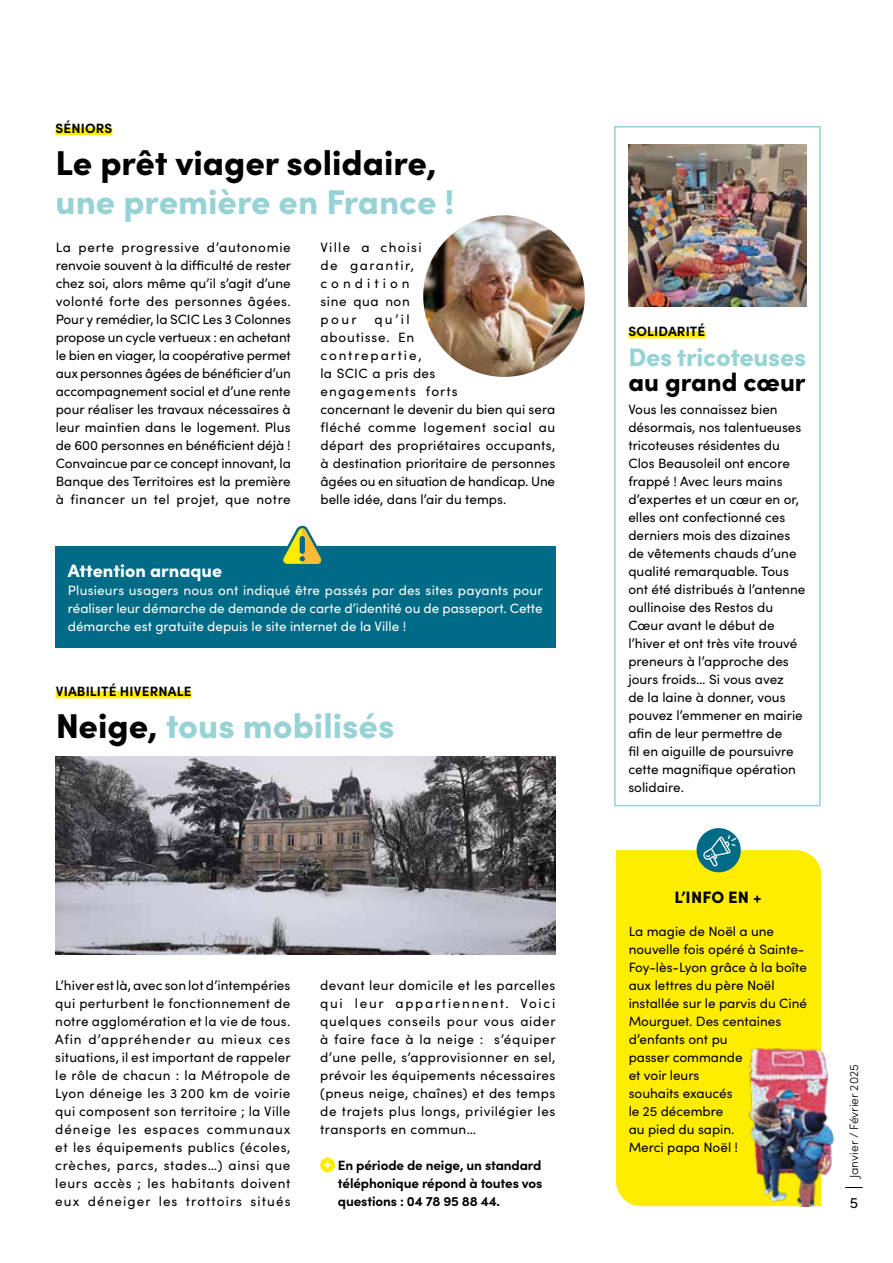
<style>
.page{position:relative;width:893px;height:1263px;background:#fff}
.page>*{position:absolute;margin:0;border:0;box-sizing:border-box;transform-origin:0 0}
.t1{font:900 34.5px "Sofia Pro";color:#97d2d4}
.t2{font:900 34.5px "Sofia Pro";color:#000}
.t3{font:900 25.5px "Sofia Pro";letter-spacing:-.01em;color:#97d2d4}
.t4{font:900 25.5px "Sofia Pro";color:#000}
.t5{font:900 18px "Sofia Pro";color:#fff}
.t6{font:900 16.5px "Sofia Pro";letter-spacing:.01em;color:#000}
.t7{font:15px "Sofia Pro";color:#000}
.t8{font:13.5px/18px "Sofia Pro";color:#000}
.t9{font:13.5px/18px "Sofia Pro";color:#fff;text-align:justify}
.t10{font:700 13.5px/18px "Sofia Pro";letter-spacing:-.01em;color:#000;text-align:justify}
.t11{font:13.5px/18px "Sofia Pro";letter-spacing:.105em;color:#000}
.t12{font:700 13.5px "Sofia Pro";letter-spacing:.01em;color:#000}
.t13{font:300 12px "Sofia Pro";color:#000}
.s1{color:#000}
</style>
<div class="page">
<svg style="left:845px;top:1187px;width:18px;height:1px"></svg>
<div style="left:56px;top:691px;width:135px;height:7px;background:#ffed00"></div>
<div style="left:56px;top:127px;width:56px;height:8px;background:#ffed00"></div>
<div style="left:616px;top:850px;width:205px;height:356px;background:#ffed00"></div>
<div style="left:697px;top:828px;width:44px;height:44px;background:#006b86;border-radius:50%"></div>
<svg style="left:703px;top:835px;width:33px;height:32px"></svg>
<svg style="left:320px;top:1157px;width:15px;height:15px"></svg>
<img style="left:55px;top:756px;width:500px;height:198px">
<div style="left:628px;top:331px;width:77px;height:7px;background:#ffed00"></div>
<div style="left:614px;top:126px;width:207px;height:680px;border:2px solid #97d2d4"></div>
<img style="left:629px;top:144px;width:177px;height:162px">
<img style="left:749px;top:1047px;width:86px;height:159px">
<div style="left:55px;top:546px;width:500px;height:102px;background:#006b86"></div>
<svg style="left:283px;top:526px;width:39px;height:38px"></svg>
<img style="left:423px;top:215px;width:162px;height:162px;border-radius:81px">
<p class="t12" style="left:56px;top:118px;width:58px">SÉNIORS</p>
<h1 class="t2" style="left:55px;top:136px;width:383px">Le prêt viager solidaire,</h1>
<h1 class="t1" style="left:55px;top:174px;width:401px">une première en France !</h1>
<p class="t8" style="left:56px;top:238px;width:237px;text-align:justify">La perte progressive d’autonomie renvoie souvent à la difficulté de rester chez soi, alors même qu’il s’agit d’une volonté forte des personnes âgées.<br>Pour y remédier, la SCIC Les 3 Colonnes propose un cycle vertueux : en achetant le bien en viager, la coopérative permet aux personnes âgées de bénéficier d’un accompagnement social et d’une rente pour réaliser les travaux nécessaires à leur maintien dans le logement. Plus de 600 personnes en bénéficient déjà !<br>Convaincue par ce concept innovant, la Banque des Territoires est la première à financer un tel projet, que notre</p>
<p class="t11" style="left:321px;top:237px;width:103px">Ville a choisi de garantir, condition sine qua non pour</p>
<p class="t8" style="left:321px;top:309px;width:236px;text-indent:54px">qu’il<br>aboutisse. En<br>contrepartie,<br>la SCIC a pris des<br>engagements forts<br>concernant le devenir du bien qui sera fléché comme logement social au départ des propriétaires occupants, à destination prioritaire de personnes âgées ou en situation de handicap. Une belle idée, dans l’air du temps.</p>
<h3 class="t5" style="left:68px;top:556px;width:156px">Attention arnaque</h3>
<p class="t9" style="left:68px;top:580px;width:476px">Plusieurs usagers nous ont indiqué être passés par des sites payants pour réaliser leur démarche de demande de carte d’identité ou de passeport. Cette démarche est gratuite depuis le site internet de la Ville !</p>
<p class="t12" style="left:56px;top:681px;width:137px">VIABILITÉ HIVERNALE</p>
<h1 class="t1" style="left:56px;top:699px;width:340px"><span class="s1">Neige,</span> tous mobilisés</h1>
<p class="t8" style="left:55px;top:976px;width:237px;text-align:justify">L’hiver est là, avec son lot d’intempéries qui perturbent le fonctionnement de notre agglomération et la vie de tous.<br>Afin d’appréhender au mieux ces situations, il est important de rappeler le rôle de chacun : la Métropole de Lyon déneige les 3 200 km de voirie qui composent son territoire ; la Ville déneige les espaces communaux et les équipements publics (écoles, crèches, parcs, stades…) ainsi que leurs accès ; les habitants doivent eux déneiger les trottoirs situés</p>
<p class="t8" style="left:320px;top:975px;width:237px;text-align:justify">devant leur domicile et les parcelles qui leur appartiennent. Voici quelques conseils pour vous aider à faire face à la neige : s’équiper d’une pelle, s’approvisionner en sel, prévoir les équipements nécessaires (pneus neige, chaînes) et des temps de trajets plus longs, privilégier les transports en commun…</p>
<p class="t10" style="left:338px;top:1155px;width:206px">En période de neige, un standard téléphonique répond à toutes vos questions : 04 78 95 88 44.</p>
<p class="t12" style="left:628px;top:321px;width:78px">SOLIDARITÉ</p>
<h2 class="t3" style="left:628px;top:337px;width:180px">Des tricoteuses</h2>
<h2 class="t4" style="left:628px;top:362px;width:179px">au grand cœur</h2>
<p class="t8" style="left:628px;top:400px;width:178px">Vous les connaissez bien désormais, nos talentueuses tricoteuses résidentes du<br>Clos Beausoleil ont encore frappé ! Avec leurs mains d’expertes et un cœur en or, elles ont confectionné ces derniers mois des dizaines de vêtements chauds d’une qualité remarquable. Tous ont été distribués à l’antenne oullinoise des Restos du<br>Cœur avant le début de l’hiver et ont très vite trouvé preneurs à l’approche des jours froids… Si vous avez<br>de la laine à donner, vous pouvez l’emmener en mairie afin de leur permettre de<br>fil en aiguille de poursuivre cette magnifique opération solidaire.</p>
<p class="t6" style="left:674px;top:884px;width:89px">L’INFO EN +</p>
<p class="t8" style="left:629px;top:922px;width:180px">La magie de Noël a une nouvelle fois opéré à Sainte-<br>Foy-lès-Lyon grâce à la boîte aux lettres du père Noël installée sur le parvis du Ciné<br>Mourguet. Des centaines d’enfants ont pu<br>passer commande<br>et voir leurs<br>souhaits exaucés<br>le 25 décembre<br>au pied du sapin.<br>Merci papa Noël !</p>
<p class="t13" style="left:845px;top:1178px;width:115px;rotate:-90deg">Janvier / Février 2025</p>
<p class="t7" style="left:850px;top:1191px;width:10px">5</p>
</div>
